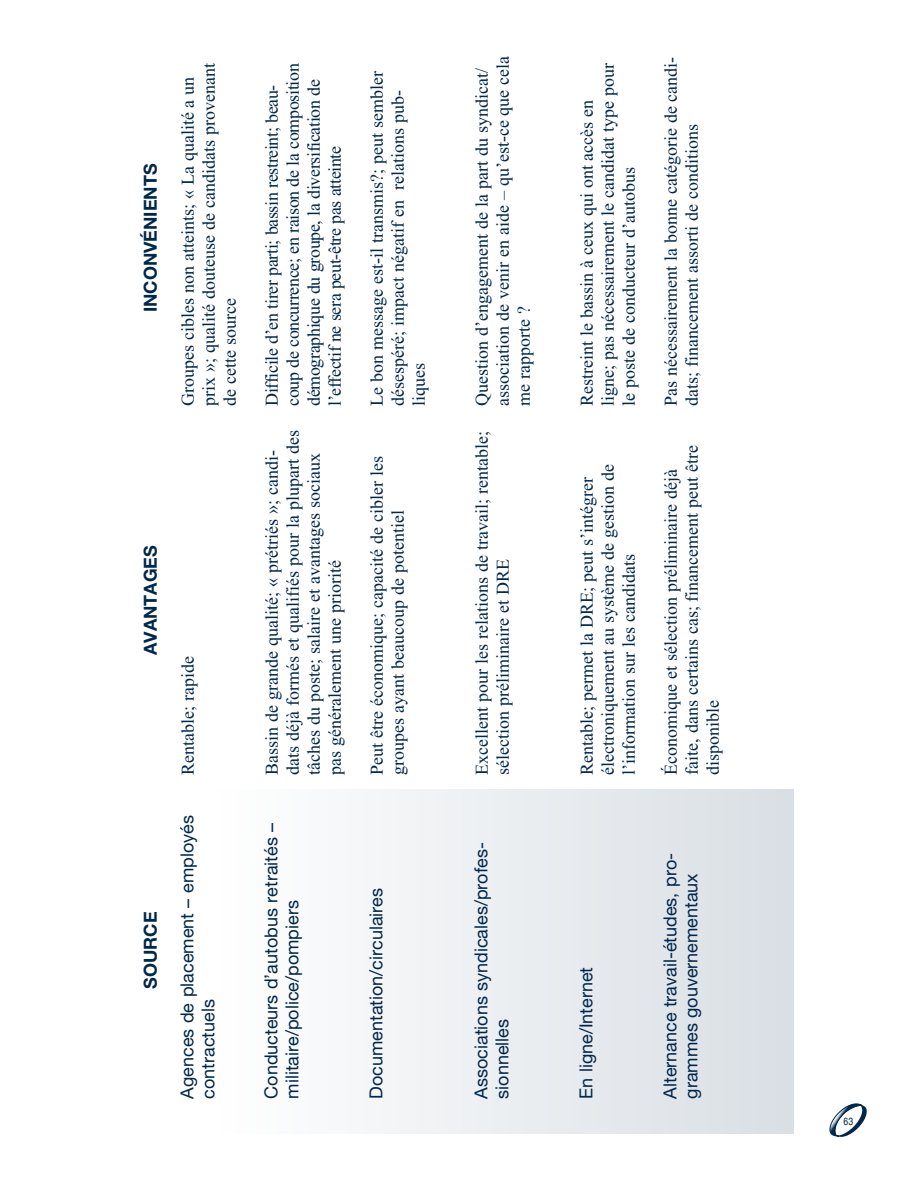
<style>
.page{position:relative;width:918px;height:1188px;background:#fff}
.page>*{position:absolute;margin:0;border:0;box-sizing:border-box;transform-origin:0 0}
.t1{font:18px/21px "Times New Roman";color:#00274c}
.t2{font:18px/21px "Helvetica Neue";color:#00274c}
.t3{font:18px/21px "Times New Roman";letter-spacing:-.02em;color:#00274c}
.t4{font:700 18px "Helvetica Neue";color:#00274c}
.t5{font:condensed 10.5px "Helvetica";color:#00274c}
</style>
<div class="page">
<svg style="left:829px;top:1103px;width:38px;height:34px"></svg>
<div style="left:214px;top:790px;width:580px;height:344px;background:linear-gradient(to right,#fff,#d9dfe4)"></div>
<p class="t4" style="left:139px;top:312px;width:150px;rotate:-90deg">INCONVÉNIENTS</p>
<p class="t4" style="left:139px;top:655px;width:111px;rotate:-90deg">AVANTAGES</p>
<p class="t4" style="left:139px;top:989px;width:79px;rotate:-90deg">SOURCE</p>
<p class="t1" style="left:177px;top:406px;width:344px;rotate:-90deg">Groupes cibles non atteints; « La qualité a un prix »; qualité douteuse de candidats provenant de cette source</p>
<p class="t3" style="left:261px;top:406px;width:344px;rotate:-90deg">Difficile d’en tirer parti; bassin restreint; beau&shy;coup de concurrence; en raison de la composition démographique du groupe, la diversification de l’effectif ne sera peut-être pas atteinte</p>
<p class="t1" style="left:366px;top:406px;width:336px;rotate:-90deg">Le bon message est-il transmis?; peut sembler désespéré; impact négatif en relations pub&shy;liques</p>
<p class="t1" style="left:177px;top:775px;width:120px;rotate:-90deg">Rentable; rapide</p>
<p class="t1" style="left:261px;top:775px;width:346px;rotate:-90deg">Bassin de grande qualité; « prétriés »; candi&shy;dats déjà formés et qualifiés pour la plupart des tâches du poste; salaire et avantages sociaux pas généralement une priorité</p>
<p class="t2" style="left:176px;top:1099px;width:285px;rotate:-90deg">Agences de placement – employés contractuels</p>
<p class="t2" style="left:260px;top:1099px;width:277px;rotate:-90deg">Conducteurs d’autobus retraités – militaire/police/pompiers</p>
<p class="t1" style="left:366px;top:775px;width:320px;rotate:-90deg">Peut être économique; capacité de cibler les groupes ayant beaucoup de potentiel</p>
<p class="t2" style="left:365px;top:1099px;width:212px;rotate:-90deg">Documentation/circulaires</p>
<p class="t1" style="left:471px;top:406px;width:352px;rotate:-90deg">Question d’engagement de la part du syndicat/ association de venir en aide – qu’est-ce que cela me rapporte ?</p>
<p class="t1" style="left:576px;top:406px;width:344px;rotate:-90deg">Restreint le bassin à ceux qui ont accès en ligne; pas nécessairement le candidat type pour le poste de conducteur d’autobus</p>
<p class="t1" style="left:660px;top:406px;width:351px;rotate:-90deg">Pas nécessairement la bonne catégorie de candi&shy;dats; financement assorti de conditions</p>
<p class="t1" style="left:471px;top:775px;width:345px;rotate:-90deg">Excellent pour les relations de travail; rentable; sélection préliminaire et DRE</p>
<p class="t2" style="left:470px;top:1099px;width:258px;rotate:-90deg">Associations syndicales/profes&shy;sionnelles</p>
<p class="t1" style="left:576px;top:775px;width:312px;rotate:-90deg">Rentable; permet la DRE; peut s’intégrer électroniquement au système de gestion de l’information sur les candidats</p>
<p class="t1" style="left:660px;top:775px;width:332px;rotate:-90deg">Économique et sélection préliminaire déjà faite, dans certains cas; financement peut être disponible</p>
<p class="t2" style="left:575px;top:1099px;width:133px;rotate:-90deg">En ligne/Internet</p>
<p class="t2" style="left:659px;top:1099px;width:247px;rotate:-90deg">Alternance travail-études, pro&shy;grammes gouvernementaux</p>
<p class="t5" style="left:844px;top:1115px;width:11px">63</p>
</div>
